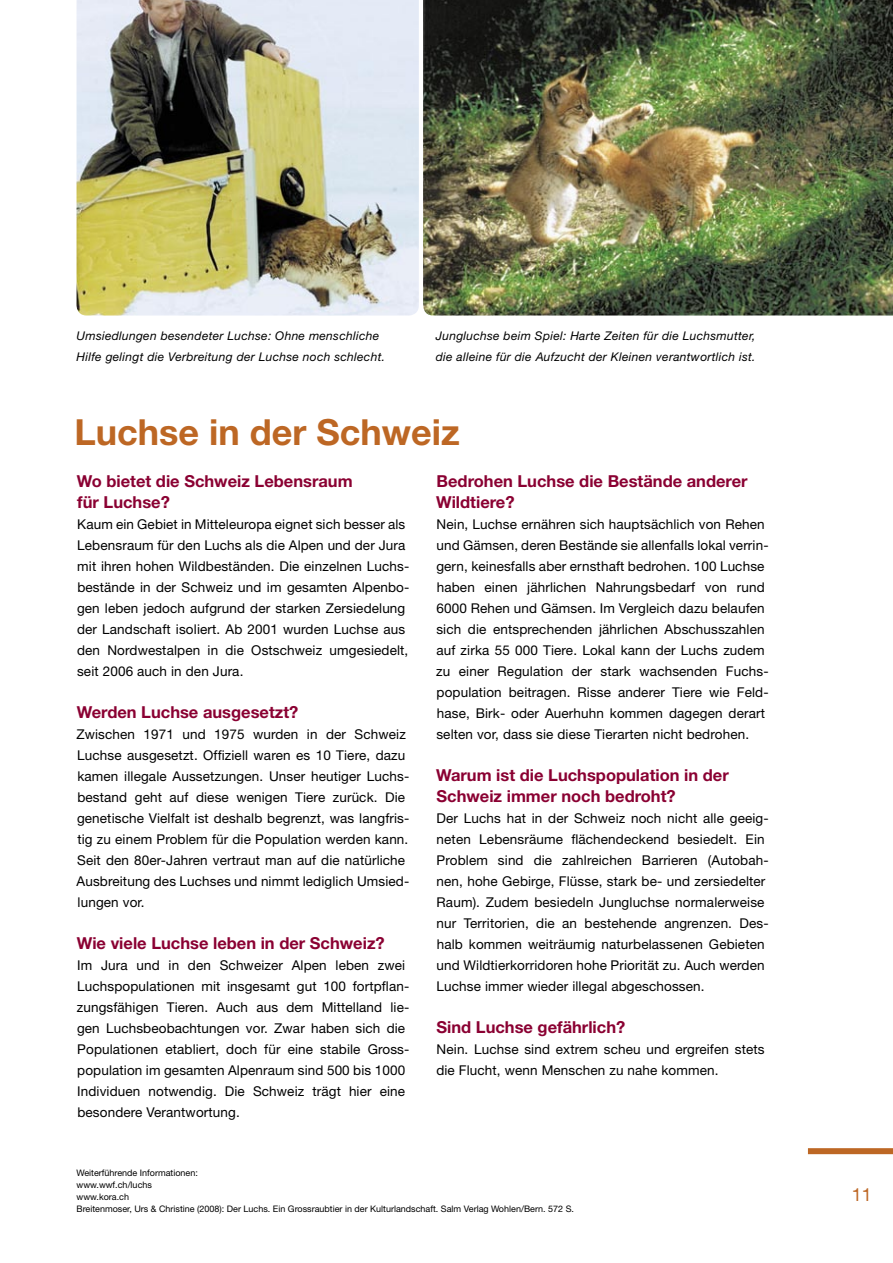
<style>
.page{position:relative;width:893px;height:1263px;background:#fff}
.page>*{position:absolute;margin:0;border:0;box-sizing:border-box;transform-origin:0 0}
.t1{font:700 36px "Helvetica Neue";color:#bd6724}
.t2{font:18px "Helvetica Neue";color:#bd6724}
.t3{font:700 16.5px/21px "Helvetica Neue";color:#8a0032}
.t4{font:13.5px/21px "Helvetica Neue";letter-spacing:.01em;color:#000}
.t5{font:italic 12px/21px "Helvetica Neue";letter-spacing:.025em;color:#000}
.t6{font:9px/12px "Helvetica Neue";color:#000}
</style>
<div class="page">
<img style="left:77px;top:0;width:342px;height:315px">
<img style="left:423px;top:0;width:470px;height:315px">
<div style="left:808px;top:1148px;width:85px;height:6px;background:#bd6724"></div>
<p class="t5" style="left:77px;top:325px;width:310px">Umsiedlungen besendeter Luchse: Ohne menschliche<br>Hilfe gelingt die Verbreitung der Luchse noch schlecht.</p>
<p class="t5" style="left:436px;top:325px;width:321px">Jungluchse beim Spiel: Harte Zeiten für die Luchsmutter, die alleine für die Aufzucht der Kleinen verantwortlich ist.</p>
<h1 class="t1" style="left:74px;top:410px;width:387px">Luchse in der Schweiz</h1>
<p class="t3" style="left:77px;top:470px;width:277px">Wo bietet die Schweiz Lebensraum für Luchse?</p>
<p class="t4" style="left:77px;top:513px;width:334px">Kaum ein Gebiet in Mitteleuropa eignet sich besser als Lebensraum für den Luchs als die Alpen und der Jura mit ihren hohen Wildbeständen. Die einzelnen Luchs&shy;bestände in der Schweiz und im gesamten Alpenbo&shy;gen leben jedoch aufgrund der starken Zersiedelung der Landschaft isoliert. Ab 2001 wurden Luchse aus den Nordwestalpen in die Ostschweiz umgesiedelt, seit 2006 auch in den Jura.</p>
<p class="t3" style="left:77px;top:701px;width:223px">Werden Luchse ausgesetzt?</p>
<p class="t4" style="left:76px;top:723px;width:334px">Zwischen 1971 und 1975 wurden in der Schweiz Luchse ausgesetzt. Offiziell waren es 10 Tiere, dazu kamen illegale Aussetzungen. Unser heutiger Luchs&shy;bestand geht auf diese wenigen Tiere zurück. Die genetische Vielfalt ist deshalb begrenzt, was langfris&shy;tig zu einem Problem für die Population werden kann.<br>Seit den 80er-Jahren vertraut man auf die natürliche Ausbreitung des Luchses und nimmt lediglich Umsied&shy;lungen vor.</p>
<p class="t3" style="left:77px;top:932px;width:309px">Wie viele Luchse leben in der Schweiz?</p>
<p class="t4" style="left:77px;top:954px;width:334px">Im Jura und in den Schweizer Alpen leben zwei Luchspopulationen mit insgesamt gut 100 fortpflan&shy;zungsfähigen Tieren. Auch aus dem Mittelland lie&shy;gen Luchsbeobachtungen vor. Zwar haben sich die Populationen etabliert, doch für eine stabile Gross&shy;population im gesamten Alpenraum sind 500 bis 1000<br>Individuen notwendig. Die Schweiz trägt hier eine besondere Verantwortung.</p>
<p class="t3" style="left:436px;top:470px;width:313px">Bedrohen Luchse die Bestände anderer<br>Wildtiere?</p>
<p class="t4" style="left:436px;top:513px;width:334px">Nein, Luchse ernähren sich hauptsächlich von Rehen und Gämsen, deren Bestände sie allenfalls lokal verrin&shy;gern, keinesfalls aber ernsthaft bedrohen. 100 Luchse haben einen jährlichen Nahrungsbedarf von rund 6000 Rehen und Gämsen. Im Vergleich dazu belaufen sich die entsprechenden jährlichen Abschusszahlen auf zirka 55 000 Tiere. Lokal kann der Luchs zudem zu einer Regulation der stark wachsenden Fuchs&shy;population beitragen. Risse anderer Tiere wie Feld&shy;hase, Birk- oder Auerhuhn kommen dagegen derart selten vor, dass sie diese Tierarten nicht bedrohen.</p>
<p class="t3" style="left:436px;top:764px;width:294px">Warum ist die Luchspopulation in der<br>Schweiz immer noch bedroht?</p>
<p class="t4" style="left:437px;top:807px;width:334px">Der Luchs hat in der Schweiz noch nicht alle geeig&shy;neten Lebensräume flächendeckend besiedelt. Ein Problem sind die zahlreichen Barrieren (Autobah&shy;nen, hohe Gebirge, Flüsse, stark be- und zersiedelter Raum). Zudem besiedeln Jungluchse normalerweise nur Territorien, die an bestehende angrenzen. Des&shy;halb kommen weiträumig naturbelassenen Gebieten und Wildtierkorridoren hohe Priorität zu. Auch werden Luchse immer wieder illegal abgeschossen.</p>
<p class="t3" style="left:436px;top:1016px;width:190px">Sind Luchse gefährlich?</p>
<p class="t4" style="left:436px;top:1038px;width:330px">Nein. Luchse sind extrem scheu und ergreifen stets die Flucht, wenn Menschen zu nahe kommen.</p>
<p class="t6" style="left:77px;top:1167px;width:499px">Weiterführende Informationen:<br>www.wwf.ch/luchs<br>www.kora.ch<br>Breitenmoser, Urs &amp; Christine (2008): Der Luchs. Ein Grossraubtier in der Kulturlandschaft. Salm Verlag Wohlen/Bern. 572 S.</p>
<h2 class="t2" style="left:852px;top:1184px;width:22px">11</h2>
</div>
